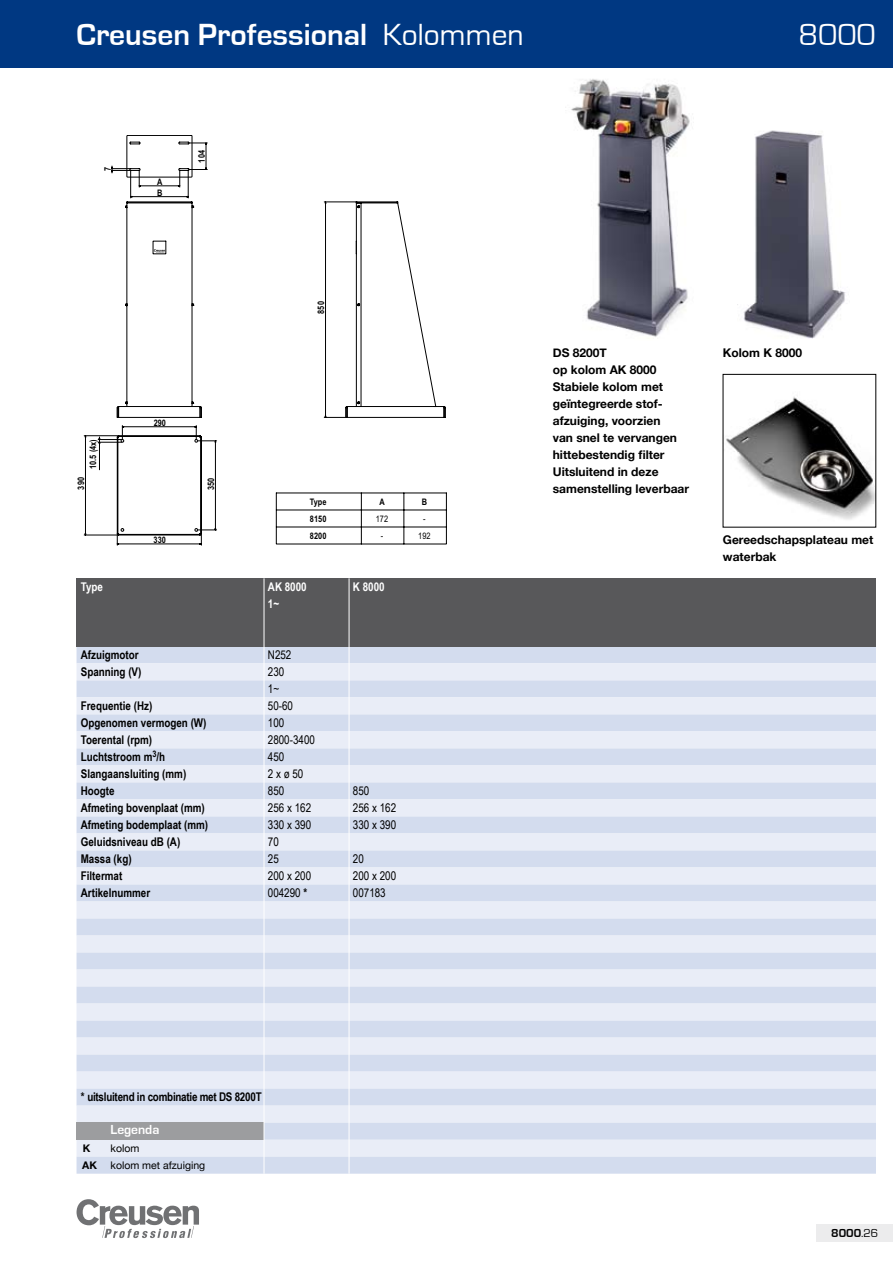
<style>
.page{position:relative;width:893px;height:1263px;background:#fff}
.page>*{position:absolute;margin:0;border:0;box-sizing:border-box;transform-origin:0 0}
.t1{font:700 31.5px "Eurostile";color:#fff}
.t2{font:31.5px "Eurostile";color:#fff}
.t3{font:700 13.5px "Eurostile";color:#fff}
.t4{font:700 12px "Arial Narrow";color:#000}
.t5{font:700 12px/17px "Helvetica Neue";color:#000}
.t6{font:12px/17px "Arial Narrow";color:#000}
.t7{font:700 12px "Arial Narrow";letter-spacing:-.02em;color:#000}
.t8{font:700 12px "Arial Narrow";color:#fff}
.t9{font:700 12px "Eurostile";color:#000}
.t10{font:10.5px "Helvetica Neue";color:#000}
.t11{font:700 10.5px "Helvetica Neue";color:#000}
.t12{font:700 9px/17px "Arial Narrow";letter-spacing:.01em;color:#000;text-align:justify}
.t13{font:9px/17px "Arial Narrow";letter-spacing:.01em;color:#000;text-align:center}
.s1{font-weight:400}
.s2{font-weight:700}
</style>
<div class="page">
<svg style="left:276px;top:492px;width:171px;height:53px"></svg>
<svg style="left:324px;top:201px;width:122px;height:217px"></svg>
<hr style="left:324px;top:202px;width:32px;height:1px;background:#000">
<hr style="left:85px;top:437px;width:1px;height:97px;background:#000">
<hr style="left:84px;top:435px;width:34px;height:1px;background:#000">
<hr style="left:84px;top:535px;width:34px;height:1px;background:#000">
<svg style="left:98px;top:135px;width:119px;height:410px"></svg>
<div style="left:77px;top:1140px;width:799px;height:17px;background:#e9edf7"></div>
<div style="left:77px;top:646px;width:799px;height:17px;background:#d3dcee"></div>
<div style="left:77px;top:663px;width:799px;height:17px;background:#e9edf7"></div>
<div style="left:77px;top:680px;width:799px;height:17px;background:#d3dcee"></div>
<div style="left:77px;top:697px;width:799px;height:17px;background:#e9edf7"></div>
<div style="left:77px;top:714px;width:799px;height:17px;background:#d3dcee"></div>
<div style="left:77px;top:731px;width:799px;height:17px;background:#e9edf7"></div>
<div style="left:77px;top:748px;width:799px;height:17px;background:#d3dcee"></div>
<div style="left:77px;top:765px;width:799px;height:17px;background:#e9edf7"></div>
<div style="left:77px;top:782px;width:799px;height:17px;background:#d3dcee"></div>
<div style="left:77px;top:799px;width:799px;height:17px;background:#e9edf7"></div>
<div style="left:77px;top:816px;width:799px;height:17px;background:#d3dcee"></div>
<div style="left:77px;top:833px;width:799px;height:17px;background:#e9edf7"></div>
<div style="left:77px;top:850px;width:799px;height:17px;background:#d3dcee"></div>
<div style="left:77px;top:867px;width:799px;height:17px;background:#e9edf7"></div>
<div style="left:77px;top:884px;width:799px;height:17px;background:#d3dcee"></div>
<div style="left:77px;top:901px;width:799px;height:17px;background:#e9edf7"></div>
<div style="left:77px;top:918px;width:799px;height:17px;background:#d3dcee"></div>
<div style="left:77px;top:935px;width:799px;height:17px;background:#e9edf7"></div>
<div style="left:77px;top:952px;width:799px;height:17px;background:#d3dcee"></div>
<div style="left:77px;top:969px;width:799px;height:17px;background:#e9edf7"></div>
<div style="left:77px;top:986px;width:799px;height:17px;background:#d3dcee"></div>
<div style="left:77px;top:1003px;width:799px;height:17px;background:#e9edf7"></div>
<div style="left:77px;top:1020px;width:799px;height:17px;background:#d3dcee"></div>
<div style="left:77px;top:1037px;width:799px;height:17px;background:#e9edf7"></div>
<div style="left:77px;top:1054px;width:799px;height:17px;background:#d3dcee"></div>
<div style="left:77px;top:1071px;width:799px;height:18px;background:#e9edf7"></div>
<div style="left:77px;top:1089px;width:799px;height:17px;background:#d3dcee"></div>
<div style="left:77px;top:1106px;width:799px;height:17px;background:#e9edf7"></div>
<div style="left:77px;top:1123px;width:799px;height:17px;background:#d3dcee"></div>
<div style="left:77px;top:1157px;width:799px;height:17px;background:#d3dcee"></div>
<div style="left:77px;top:578px;width:799px;height:68px;background:#58585a"></div>
<img style="left:726px;top:396px;width:148px;height:124px">
<img style="left:743px;top:130px;width:103px;height:208px">
<img style="left:571px;top:79px;width:119px;height:258px">
<div style="left:0;top:0;width:893px;height:68px;background:#003882"></div>
<div style="left:816px;top:1225px;width:77px;height:17px;background:#ececed"></div>
<div style="left:77px;top:1123px;width:187px;height:17px;background:#9c9d9f"></div>
<svg style="left:77px;top:1199px;width:122px;height:39px"></svg>
<hr style="left:264px;top:578px;width:1px;height:596px;background:#fff">
<hr style="left:349px;top:578px;width:1px;height:596px;background:#fff">
<p class="t1" style="left:77px;top:17px;width:449px">Creusen Professional <span class="s1">Kolommen</span></p>
<p class="t2" style="left:799px;top:17px;width:79px">8000</p>
<p class="t12" style="left:99px;top:171px;width:6px;rotate:-90deg">7</p>
<p class="t12" style="left:157px;top:176px;width:7px;line-height:10.8px">A<br>B</p>
<p class="t12" style="left:193px;top:163px;width:14px;rotate:-90deg">104</p>
<p class="t12" style="left:84px;top:469px;width:32px;rotate:-90deg">10.5 (4x)</p>
<p class="t12" style="left:154px;top:414px;width:14px">290</p>
<p class="t12" style="left:73px;top:489px;width:14px;rotate:-90deg">390</p>
<p class="t12" style="left:202px;top:490px;width:14px;rotate:-90deg">350</p>
<p class="t12" style="left:154px;top:531px;width:14px">330</p>
<p class="t12" style="left:313px;top:314px;width:14px;rotate:-90deg">850</p>
<p class="t12" style="left:310px;top:493px;width:18px">Type 8150<br>8200</p>
<p class="t13" style="left:376px;top:493px;width:14px"><span class="s2">A<br></span>172 -</p>
<p class="t13" style="left:418px;top:493px;width:14px"><span class="s2">B<br></span>-<br>192</p>
<p class="t8" style="left:81px;top:580px;width:24px">Type</p>
<p class="t8" style="left:268px;top:580px;width:40px">AK 8000</p>
<p class="t8" style="left:353px;top:580px;width:33px">K 8000</p>
<p class="t8" style="left:268px;top:597px;width:13px">1~</p>
<p class="t4" style="left:81px;top:648px;width:59px">Afzuigmotor</p>
<p class="t6" style="left:268px;top:646px;width:25px">N252</p>
<p class="t4" style="left:81px;top:665px;width:62px">Spanning (V)</p>
<p class="t6" style="left:268px;top:663px;width:18px">230<br>1~</p>
<p class="t4" style="left:81px;top:699px;width:73px">Frequentie (Hz)</p>
<p class="t6" style="left:268px;top:697px;width:27px">50-60</p>
<p class="t4" style="left:81px;top:716px;width:127px">Opgenomen vermogen (W)</p>
<p class="t6" style="left:268px;top:714px;width:18px">100</p>
<p class="t4" style="left:81px;top:733px;width:73px">Toerental (rpm)</p>
<p class="t6" style="left:268px;top:731px;width:49px">2800-3400</p>
<p class="t4" style="left:81px;top:750px;width:86px">Luchtstroom m<sup>3</sup>/h</p>
<p class="t6" style="left:268px;top:748px;width:18px">450</p>
<p class="t4" style="left:81px;top:767px;width:107px">Slangaansluiting (mm)</p>
<p class="t6" style="left:268px;top:765px;width:37px">2 x ø 50</p>
<p class="t4" style="left:81px;top:784px;width:35px">Hoogte</p>
<p class="t6" style="left:268px;top:782px;width:18px">850</p>
<p class="t6" style="left:353px;top:782px;width:18px">850</p>
<p class="t4" style="left:81px;top:801px;width:126px">Afmeting bovenplaat (mm)</p>
<p class="t6" style="left:268px;top:799px;width:45px">256 x 162</p>
<p class="t6" style="left:353px;top:799px;width:45px">256 x 162</p>
<p class="t4" style="left:81px;top:818px;width:129px">Afmeting bodemplaat (mm)</p>
<p class="t6" style="left:268px;top:816px;width:45px">330 x 390</p>
<p class="t6" style="left:353px;top:816px;width:45px">330 x 390</p>
<p class="t4" style="left:81px;top:835px;width:101px">Geluidsniveau dB (A)</p>
<p class="t6" style="left:268px;top:833px;width:12px">70</p>
<p class="t4" style="left:81px;top:852px;width:52px">Massa (kg)</p>
<p class="t6" style="left:268px;top:850px;width:12px">25</p>
<p class="t6" style="left:353px;top:850px;width:12px">20</p>
<p class="t4" style="left:81px;top:869px;width:43px">Filtermat</p>
<p class="t6" style="left:268px;top:867px;width:45px">200 x 200</p>
<p class="t6" style="left:353px;top:867px;width:45px">200 x 200</p>
<p class="t4" style="left:81px;top:886px;width:71px">Artikelnummer</p>
<p class="t6" style="left:268px;top:884px;width:41px">004290 <span class="s2">*</span></p>
<p class="t6" style="left:353px;top:884px;width:34px">007183</p>
<p class="t7" style="left:81px;top:1090px;width:182px">* uitsluitend in combinatie met DS 8200T</p>
<p class="t3" style="left:111px;top:1122px;width:50px">Legenda</p>
<p class="t11" style="left:83px;top:1142px;width:9px">K</p>
<p class="t10" style="left:111px;top:1142px;width:30px">kolom</p>
<p class="t11" style="left:82px;top:1159px;width:16px">AK</p>
<p class="t10" style="left:111px;top:1159px;width:96px">kolom met afzuiging</p>
<p class="t5" style="left:553px;top:344px;width:138px">DS 8200T<br>op kolom AK 8000<br>Stabiele kolom met geïntegreerde stof&shy;afzuiging, voorzien<br>van snel te vervangen hittebestendig filter<br>Uitsluitend in deze samenstelling leverbaar</p>
<p class="t5" style="left:723px;top:344px;width:81px">Kolom K 8000</p>
<p class="t5" style="left:723px;top:531px;width:152px">Gereedschapsplateau met waterbak</p>
<p class="t9" style="left:831px;top:1227px;width:41px">8000<span class="s1">.26</span></p>
</div>
